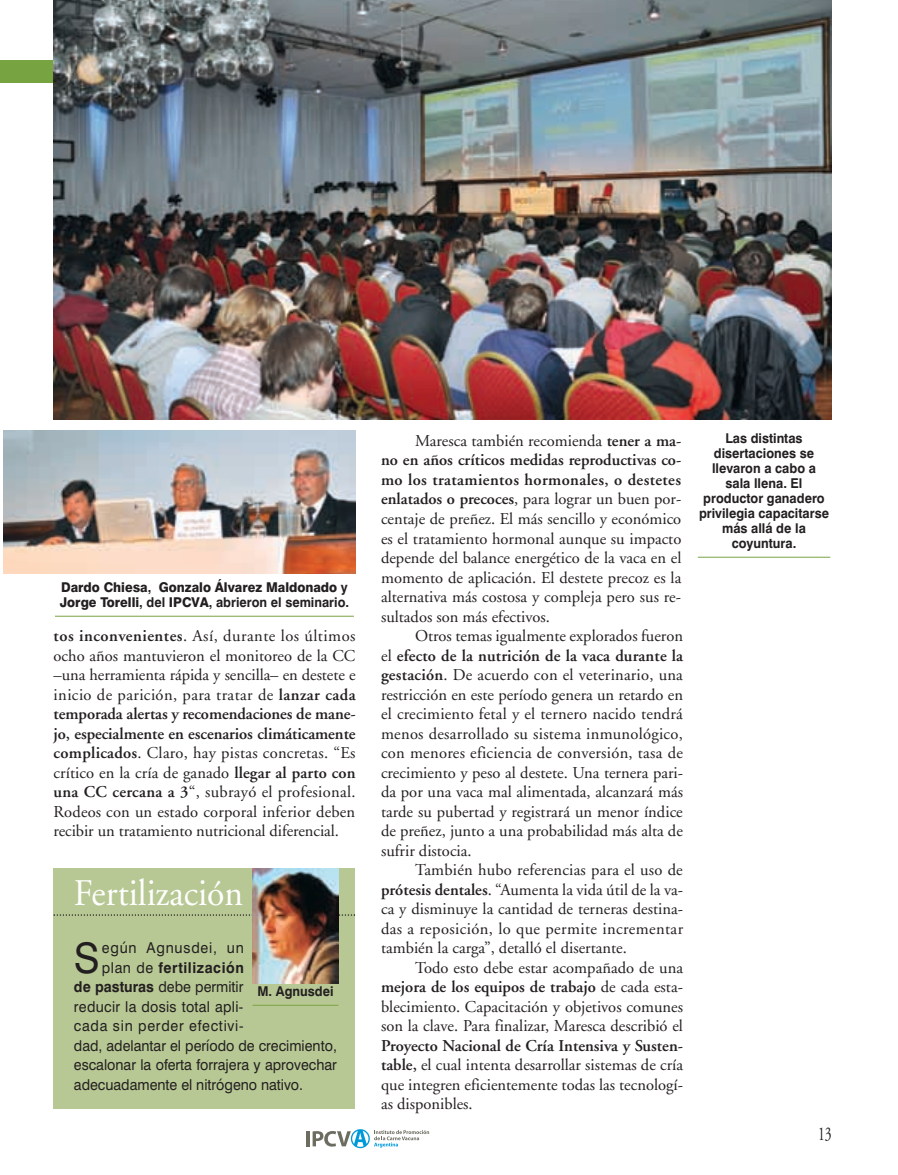
<style>
.page{position:relative;width:898px;height:1175px;background:#fff}
.page>*{position:absolute;margin:0;border:0;box-sizing:border-box;transform-origin:0 0}
.t1{font:42.15px "Swiss 721 BT";color:#231f20;scale:.95 1}
.t2{font:37.5px "Adobe Garamond";color:#fff;scale:.95 1}
.t3{font:19.5px "Adobe Garamond";color:#231f20;scale:.7 1}
.t4{font:16.5px/19.5px "Adobe Garamond";color:#231f20;text-align:justify}
.t5{font:15px "Swiss 721 BT";color:#231f20;scale:.95 1}
.t6{font:15px "Swiss 721 BT";letter-spacing:.02em;color:#231f20;scale:.95 1}
.t7{font:15px "Swiss 721 BT";letter-spacing:.05em;color:#231f20;scale:.95 1}
.t8{font:700 15px "Swiss 721 BT";letter-spacing:.04em;color:#231f20;scale:.95 1}
.t9{font:15px "Swiss 721 BT";letter-spacing:.055em;color:#231f20;scale:.95 1}
.t10{font:700 13.5px/15px "Swiss 721 BT";color:#231f20;text-align:center;scale:.95 1}
.t11{font:800 13.5px/15px "Swiss 721 BT";color:#231f20;scale:.95 1}
.s1{font-weight:700}
.s2{font-weight:600}
.s3{font-weight:400}
</style>
<div class="page">
<img style="left:0;top:0;width:832px;height:1149px">
<p class="t11" style="left:60px;top:581px;width:306px">Dardo Chiesa<span class="s1">,</span> Gonzalo Álvarez Maldonado <span class="s1">y<br></span>Jorge Torelli<span class="s1">, del</span> IPCVA<span class="s1">, abrieron el seminario.</span></p>
<p class="t4" style="left:54px;top:627px;width:304px"><span class="s2">tos inconvenientes</span>. Así, durante los últimos ocho años mantuvieron el monitoreo de la CC –una herramienta rápida y sencilla– en destete e inicio de parición, para tratar de <span class="s2">lanzar cada temporada alertas y recomendaciones de mane&shy;jo, especialmente en escenarios climáticamente complicados</span>. Claro, hay pistas concretas. “Es crítico en la cría de ganado <span class="s2">llegar al parto con una CC cercana a 3</span>“, subrayó el profesional.<br>Rodeos con un estado corporal inferior deben recibir un tratamiento nutricional diferencial.</p>
<h2 class="t2" style="left:74px;top:878px;width:180px">Fertilización</h2>
<h1 class="t1" style="left:74px;top:942px;width:29px">S</h1>
<p class="t9" style="left:102px;top:942px;width:151px">egún Agnusdei, un</p>
<p class="t8" style="left:102px;top:961px;width:151px"><span class="s3">plan de</span> fertilización</p>
<p class="t5" style="left:74px;top:981px;width:180px"><span class="s1">de pasturas</span> debe permitir</p>
<p class="t6" style="left:74px;top:1000px;width:180px">reducir la dosis total apli-</p>
<p class="t7" style="left:74px;top:1020px;width:180px">cada sin perder efectivi-</p>
<p class="t5" style="left:74px;top:1039px;width:278px">dad, adelantar el período de crecimiento,</p>
<p class="t5" style="left:74px;top:1059px;width:278px">escalonar la oferta forrajera y aprovechar</p>
<p class="t5" style="left:74px;top:1078px;width:243px">adecuadamente el nitrógeno nativo.</p>
<p class="t10" style="left:257px;top:985px;width:82px">M. Agnusdei</p>
<p class="t4" style="left:381px;top:432px;width:302px;text-indent:34px">Maresca también recomienda <span class="s2">tener a ma&shy;no en años críticos medidas reproductivas co&shy;mo los tratamientos hormonales, o destetes enlatados o precoces</span>, para lograr un buen por&shy;centaje de preñez. El más sencillo y económico es el tratamiento hormonal aunque su impacto depende del balance energético de la vaca en el momento de aplicación. El destete precoz es la alternativa más costosa y compleja pero sus re&shy;sultados son más efectivos.</p>
<p class="t4" style="left:381px;top:627px;width:304px;text-indent:34px">Otros temas igualmente explorados fueron el <span class="s2">efecto de la nutrición de la vaca durante la gestación</span>. De acuerdo con el veterinario, una restricción en este período genera un retardo en el crecimiento fetal y el ternero nacido tendrá menos desarrollado su sistema inmunológico, con menores eficiencia de conversión, tasa de crecimiento y peso al destete. Una ternera pari&shy;da por una vaca mal alimentada, alcanzará más tarde su pubertad y registrará un menor índice de preñez, junto a una probabilidad más alta de sufrir distocia.</p>
<p class="t4" style="left:381px;top:861px;width:304px;text-indent:34px">También hubo referencias para el uso de <span class="s2">prótesis dentales</span>. “Aumenta la vida útil de la va&shy;ca y disminuye la cantidad de terneras destina&shy;das a reposición, lo que permite incrementar también la carga”, detalló el disertante.</p>
<p class="t4" style="left:381px;top:959px;width:304px;text-indent:34px">Todo esto debe estar acompañado de una <span class="s2">mejora de los equipos de trabajo</span> de cada esta&shy;blecimiento. Capacitación y objetivos comunes son la clave. Para finalizar, Maresca describió el</p>
<p class="t4" style="left:381px;top:1037px;width:303px"><span class="s2">Proyecto Nacional de Cría Intensiva y Susten&shy;table,</span> el cual intenta desarrollar sistemas de cría que integren eficientemente todas las tecnologí&shy;as disponibles.</p>
<p class="t10" style="left:699px;top:432px;width:138px">Las distintas disertaciones se llevaron a cabo a sala llena. El productor ganadero privilegia capacitarse más allá de la coyuntura.</p>
<p class="t3" style="left:818px;top:1125px;width:21px">13</p>
</div>
